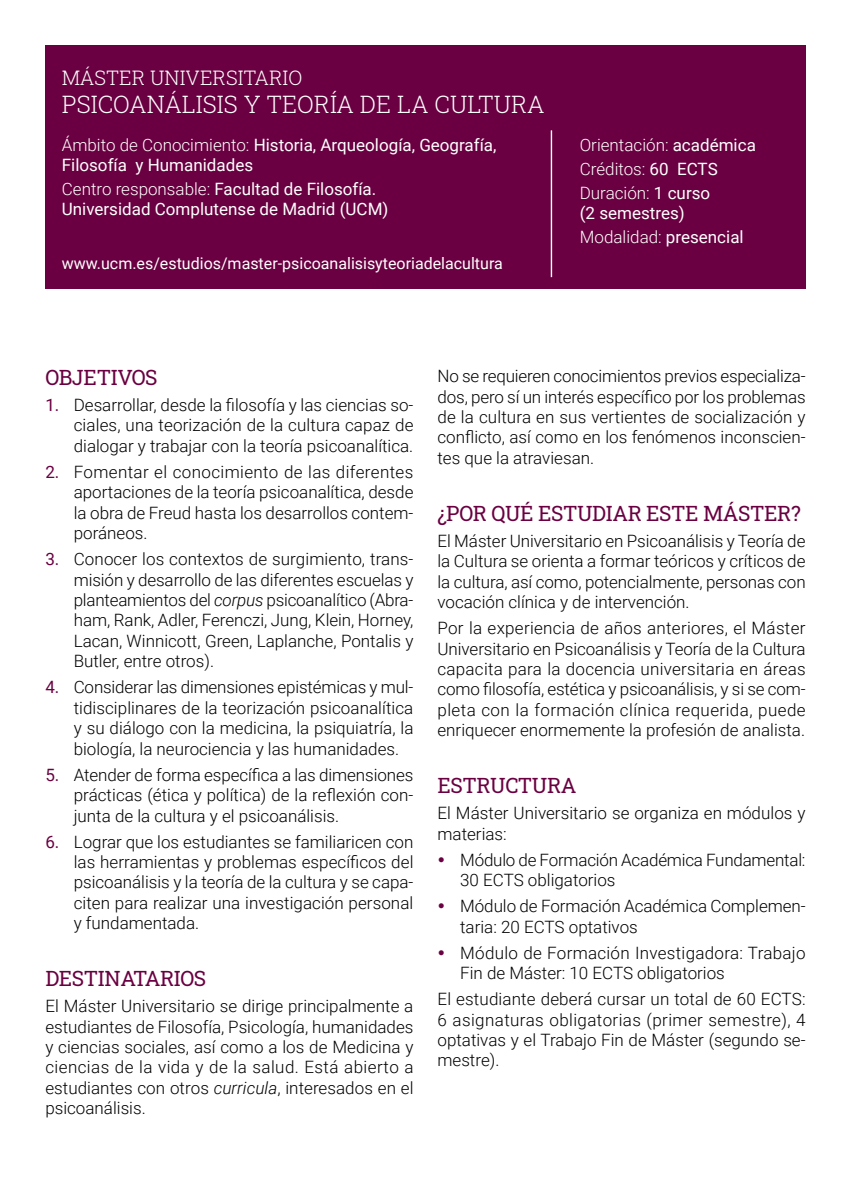
<style>
.page{position:relative;width:851px;height:1191px;background:#fff}
.page>*{position:absolute;margin:0;border:0;box-sizing:border-box;transform-origin:0 0}
.TÍTULO_1_BLANCO{font:300 24px "Roboto Slab";color:#fff}
.TÍTULO_1{font:21px "Roboto Slab";letter-spacing:-.02em;color:#6a0041}
.TÍTULO_2_BLANCO{font:300 20px "Roboto Slab";color:#fff}
.TEXTO{font:300 17px/20.4px "Roboto";color:#000;text-align:justify}
.t1{font:17px/20px "Roboto";color:#fff}
.t2{font:300 17px "Roboto";color:#fff}
.t3{font:16px "Roboto";color:#fff}
.s1{font-weight:300}
.s2{font-weight:400}
.s3{font-weight:400;color:#6a0041}
.s4{font-style:italic}
</style>
<div class="page">
<div style="left:45px;top:45px;width:760px;height:244px;background:#6a0041"></div>
<hr style="left:550px;top:130px;width:2px;height:147px;background:#fff">
<p class="TÍTULO_2_BLANCO" style="left:62px;top:64px;width:242px">MÁSTER UNIVERSITARIO</p>
<p class="TÍTULO_1_BLANCO" style="left:62px;top:87px;width:484px">PSICOANÁLISIS Y TEORÍA DE LA CULTURA</p>
<p class="t1" style="left:62px;top:134px;width:436px"><span class="s1">Ámbito de Conocimiento:</span> Historia, Arqueología, Geografía,<br>Filosofía y Humanidades</p>
<p class="t1" style="left:62px;top:178px;width:328px"><span class="s1">Centro responsable:</span> Facultad de Filosofía.<br>Universidad Complutense de Madrid (UCM)</p>
<p class="t3" style="left:62px;top:252px;width:442px">www.ucm.es/estudios/master-psicoanalisisyteoriadelacultura</p>
<p class="t2" style="left:579px;top:133px;width:177px">Orientación: <span class="s2">académica</span></p>
<p class="t2" style="left:579px;top:157px;width:139px">Créditos: <span class="s2">60 ECTS</span></p>
<p class="t1" style="left:579px;top:182px;width:132px"><span class="s1">Duración:</span> 1 curso (2 semestres)</p>
<p class="t2" style="left:579px;top:225px;width:165px">Modalidad: <span class="s2">presencial</span></p>
<p class="TÍTULO_1" style="left:45px;top:363px;width:114px">OBJETIVOS</p>
<p class="TEXTO" style="left:74px;top:394px;width:341px;text-indent:-28px"><span class="s3">1.</span> Desarrollar, desde la filosofía y las ciencias so&shy;ciales, una teorización de la cultura capaz de dialogar y trabajar con la teoría psicoanalítica.</p>
<p class="TEXTO" style="left:74px;top:461px;width:341px;text-indent:-28px"><span class="s3">2.</span> Fomentar el conocimiento de las diferentes aportaciones de la teoría psicoanalítica, desde la obra de Freud hasta los desarrollos contem&shy;poráneos.</p>
<p class="TEXTO" style="left:74px;top:548px;width:341px;text-indent:-28px"><span class="s3">3.</span> Conocer los contextos de surgimiento, trans&shy;misión y desarrollo de las diferentes escuelas y planteamientos del <span class="s4">corpus</span> psicoanalítico (Abra&shy;ham, Rank, Adler, Ferenczi, Jung, Klein, Horney, Lacan, Winnicott, Green, Laplanche, Pontalis y Butler, entre otros).</p>
<p class="TEXTO" style="left:74px;top:676px;width:341px;text-indent:-28px"><span class="s3">4.</span> Considerar las dimensiones epistémicas y mul&shy;tidisciplinares de la teorización psicoanalítica y su diálogo con la medicina, la psiquiatría, la biología, la neurociencia y las humanidades.</p>
<p class="TEXTO" style="left:74px;top:764px;width:341px;text-indent:-28px"><span class="s3">5.</span> Atender de forma específica a las dimensiones prácticas (ética y política) de la reflexión con&shy;junta de la cultura y el psicoanálisis.</p>
<p class="TEXTO" style="left:74px;top:830px;width:341px;text-indent:-28px"><span class="s3">6.</span> Lograr que los estudiantes se familiaricen con las herramientas y problemas específicos del psicoanálisis y la teoría de la cultura y se capa&shy;citen para realizar una investigación personal y fundamentada.</p>
<p class="TÍTULO_1" style="left:45px;top:964px;width:162px">DESTINATARIOS</p>
<p class="TEXTO" style="left:45px;top:995px;width:369px">El Máster Universitario se dirige principalmente a estudiantes de Filosofía, Psicología, humanidades y ciencias sociales, así como a los de Medicina y ciencias de la vida y de la salud. Está abierto a estudiantes con otros <span class="s4">curricula</span>, interesados en el psicoanálisis.</p>
<p class="TEXTO" style="left:437px;top:365px;width:369px">No se requieren conocimientos previos especializa&shy;dos, pero sí un interés específico por los problemas de la cultura en sus vertientes de socialización y conflicto, así como en los fenómenos inconscien&shy;tes que la atraviesan.</p>
<p class="TÍTULO_1" style="left:437px;top:499px;width:365px">¿POR QUÉ ESTUDIAR ESTE MÁSTER?</p>
<p class="TEXTO" style="left:437px;top:530px;width:369px">El Máster Universitario en Psicoanálisis y Teoría de la Cultura se orienta a formar teóricos y críticos de la cultura, así como, potencialmente, personas con vocación clínica y de intervención.</p>
<p class="TEXTO" style="left:437px;top:617px;width:369px">Por la experiencia de años anteriores, el Máster Universitario en Psicoanálisis y Teoría de la Cultura capacita para la docencia universitaria en áreas como filosofía, estética y psicoanálisis, y si se com&shy;pleta con la formación clínica requerida, puede enriquecer enormemente la profesión de analista.</p>
<p class="TÍTULO_1" style="left:437px;top:771px;width:141px">ESTRUCTURA</p>
<p class="TEXTO" style="left:437px;top:802px;width:369px">El Máster Universitario se organiza en módulos y materias:</p>
<p class="TEXTO" style="left:460px;top:848px;width:347px">Módulo de Formación Académica Fundamental:<br>30 ECTS obligatorios</p>
<p class="TEXTO" style="left:460px;top:895px;width:347px">Módulo de Formación Académica Complemen&shy;taria: 20 ECTS optativos</p>
<p class="TEXTO" style="left:460px;top:941px;width:347px">Módulo de Formación Investigadora: Trabajo<br>Fin de Máster: 10 ECTS obligatorios</p>
<p class="TEXTO" style="left:437px;top:988px;width:369px">El estudiante deberá cursar un total de 60 ECTS:<br>6 asignaturas obligatorias (primer semestre), 4 optativas y el Trabajo Fin de Máster (segundo se&shy;mestre).</p>
</div>
